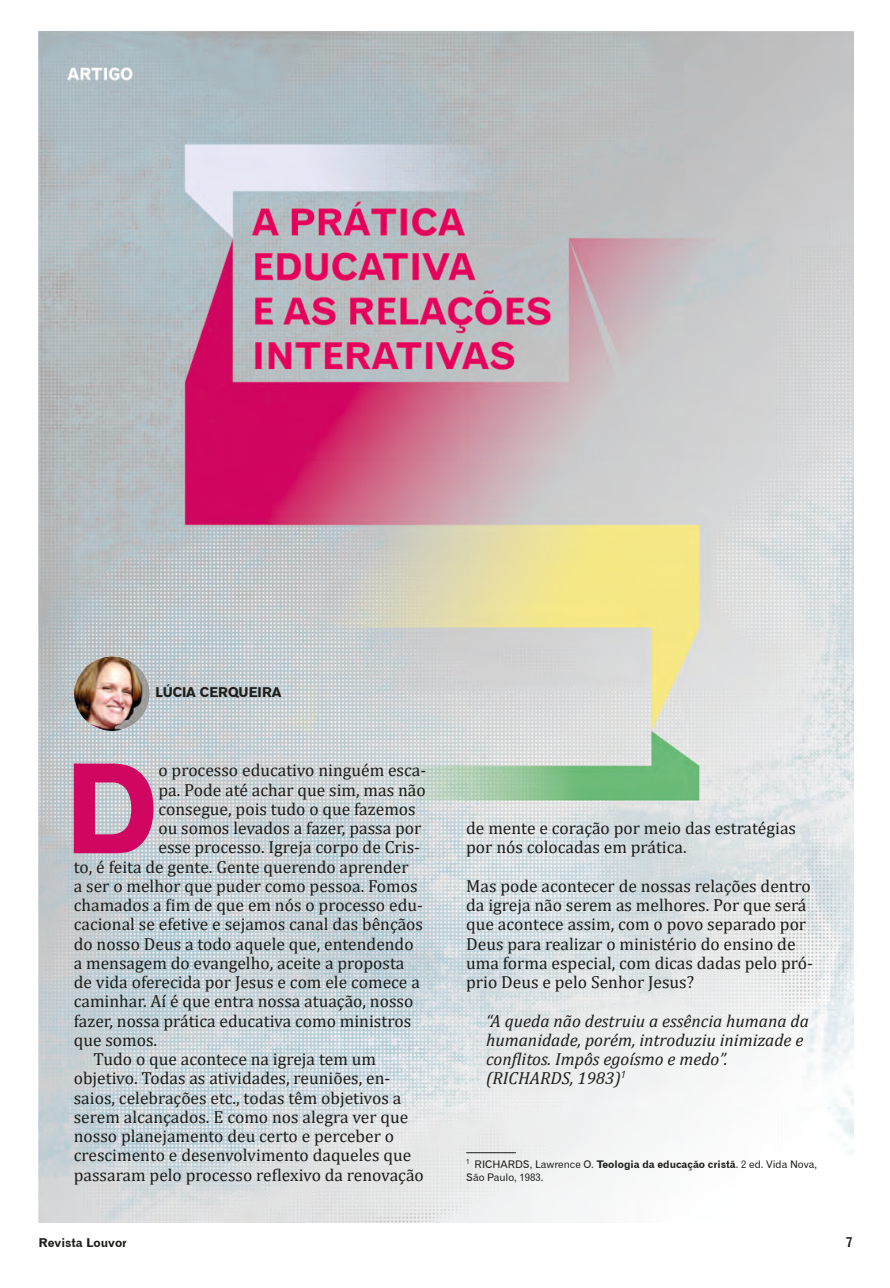
<style>
.page{position:relative;width:890px;height:1288px;background:#fff}
.page>*{position:absolute;margin:0;border:0;box-sizing:border-box;transform-origin:0 0}
.t1{font:123.73px "Gothic 720 BT Bold B";color:#d00660}
.t2{font:17.5px/19.2px "Cambria";color:#1d1d1b}
.t3{font:italic 17.5px/19.2px "Cambria";color:#1d1d1b}
.t4{font:14px "Gothic 725 BT Black A";color:#1d1d1b}
.t5{font:14px "Gothic 720 BT Bold B";color:#1d1d1b}
.t6{font:12.25px "Gothic 720 BT Bold B";color:#1d1d1b}
.t7{font:10.5px/12.6px "Gothic 720 BT Roman B";color:#1d1d1b}
.s1{font-family:"Gothic 720 BT Bold B"}
</style>
<div class="page">
<img style="left:38px;top:31px;width:815px;height:1191px">
<hr style="left:466px;top:1152px;width:49px;height:1px;background:#1d1d1b">
<img style="left:74px;top:656px;width:75px;height:75px">
<p class="t4" style="left:155px;top:683px;width:127px">LÚCIA CERQUEIRA</p>
<h1 class="t1" style="left:62px;top:734px;width:81px">D</h1>
<p class="t2" style="left:158px;top:760px;width:269px">o processo educativo ninguém esca-</p>
<p class="t2" style="left:158px;top:780px;width:269px">pa. Pode até achar que sim, mas não</p>
<p class="t2" style="left:158px;top:799px;width:259px">consegue, pois tudo o que fazemos</p>
<p class="t2" style="left:158px;top:818px;width:264px">ou somos levados a fazer, passa por</p>
<p class="t2" style="left:158px;top:837px;width:263px">esse processo. Igreja corpo de Cris-</p>
<p class="t2" style="left:74px;top:857px;width:336px">to, é feita de gente. Gente querendo aprender</p>
<p class="t2" style="left:74px;top:876px;width:345px">a ser o melhor que puder como pessoa. Fomos</p>
<p class="t2" style="left:74px;top:895px;width:350px">chamados a fim de que em nós o processo edu-</p>
<p class="t2" style="left:74px;top:914px;width:351px">cacional se efetive e sejamos canal das bênçãos</p>
<p class="t2" style="left:74px;top:934px;width:341px">do nosso Deus a todo aquele que, entendendo</p>
<p class="t2" style="left:74px;top:953px;width:332px">a mensagem do evangelho, aceite a proposta</p>
<p class="t2" style="left:74px;top:972px;width:347px">de vida oferecida por Jesus e com ele comece a</p>
<p class="t2" style="left:74px;top:991px;width:341px">caminhar. Aí é que entra nossa atuação, nosso</p>
<p class="t2" style="left:74px;top:1011px;width:339px">fazer, nossa prática educativa como ministros</p>
<p class="t2" style="left:74px;top:1030px;width:85px">que somos.</p>
<p class="t2" style="left:94px;top:1049px;width:284px">Tudo o que acontece na igreja tem um</p>
<p class="t2" style="left:74px;top:1068px;width:318px">objetivo. Todas as atividades, reuniões, en-</p>
<p class="t2" style="left:74px;top:1088px;width:329px">saios, celebrações etc., todas têm objetivos a</p>
<p class="t2" style="left:74px;top:1107px;width:336px">serem alcançados. E como nos alegra ver que</p>
<p class="t2" style="left:74px;top:1126px;width:322px">nosso planejamento deu certo e perceber o</p>
<p class="t2" style="left:74px;top:1145px;width:339px">crescimento e desenvolvimento daqueles que</p>
<p class="t2" style="left:74px;top:1165px;width:351px">passaram pelo processo reflexivo da renovação</p>
<p class="t2" style="left:466px;top:818px;width:331px">de mente e coração por meio das estratégias por nós colocadas em prática.</p>
<p class="t2" style="left:466px;top:876px;width:348px">Mas pode acontecer de nossas relações dentro da igreja não serem as melhores. Por que será que acontece assim, com o povo separado por Deus para realizar o ministério do ensino de uma forma especial, com dicas dadas pelo pró&shy;prio Deus e pelo Senhor Jesus?</p>
<p class="t3" style="left:486px;top:1010px;width:324px">“A queda não destruiu a essência humana da humanidade, porém, introduziu inimizade e conflitos. Impôs egoísmo e medo”. (RICHARDS, 1983)<sup>1</sup></p>
<p class="t7" style="left:466px;top:1158px;width:352px"><sup>1</sup> RICHARDS, Lawrence O. <span class="s1">Teologia da educação cristã</span>. 2 ed. Vida Nova,<br>São Paulo, 1983.</p>
<p class="t6" style="left:39px;top:1235px;width:90px">Revista Louvor</p>
<p class="t5" style="left:845px;top:1234px;width:9px">7</p>
</div>
